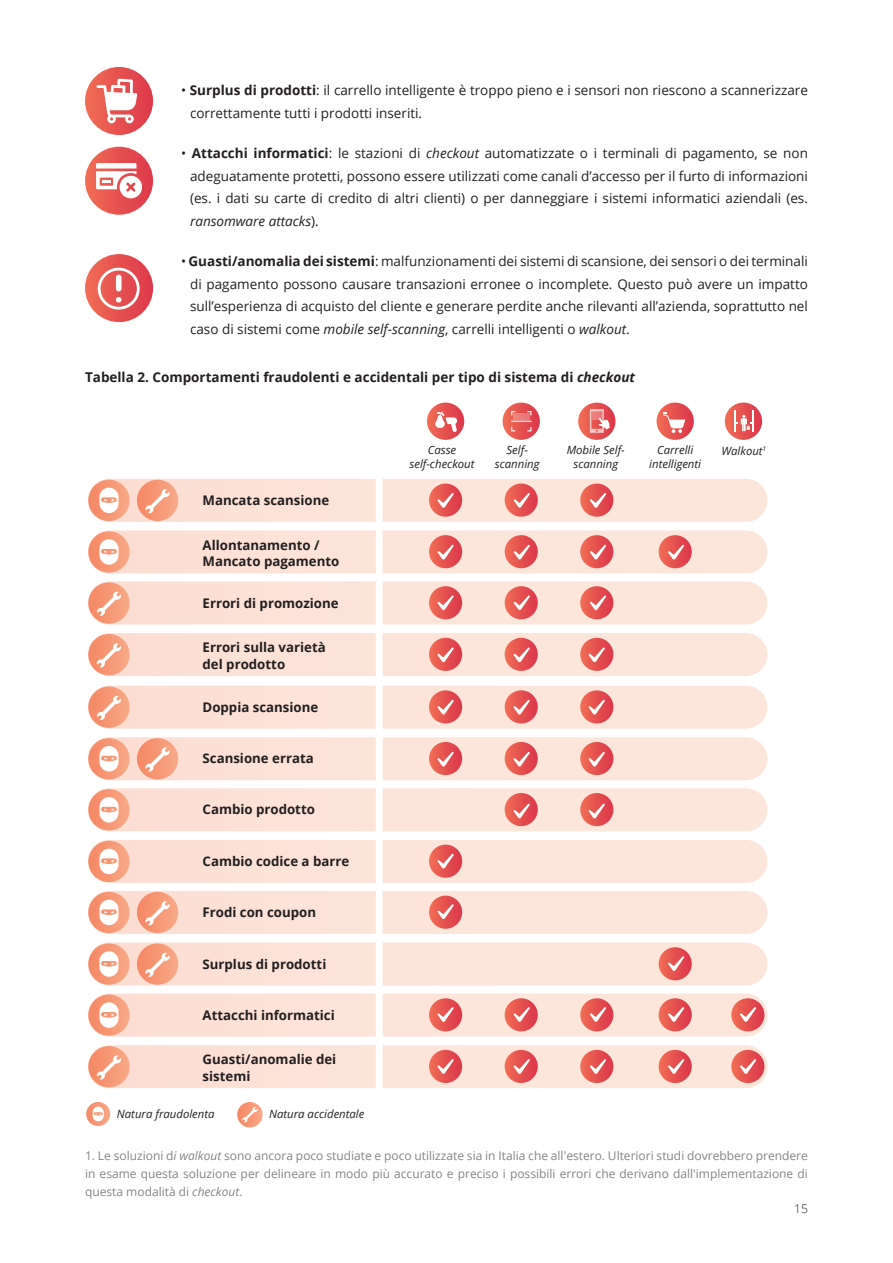
<style>
.page{position:relative;width:893px;height:1263px;background:#fff}
.page>*{position:absolute;margin:0;border:0;box-sizing:border-box;transform-origin:0 0}
.t1{font:13.5px/22.5px "Open Sans";color:#231f20;text-align:justify}
.t2{font:700 13.5px "Open Sans";color:#231f20}
.t3{font:700 13.2px/16.5px "Open Sans";color:#231f20}
.t4{font:12px/18px "Open Sans";color:#858585;text-align:justify}
.t5{font:300 12px "Open Sans";color:#231f20}
.t6{font:italic 11.4px/13.2px "Open Sans";color:#231f20;text-align:center}
.s1{font-weight:700}
.s2{font-style:italic}
</style>
<div class="page">
<svg style="left:85px;top:67px;width:68px;height:68px;background:#e65352"></svg>
<svg style="left:85px;top:147px;width:68px;height:68px;background:#e65552"></svg>
<svg style="left:85px;top:254px;width:68px;height:68px;background:#e65552"></svg>
<div style="left:88px;top:479px;width:679px;height:43px;background:#fce5da;border-radius:22px"></div>
<svg style="left:136px;top:480px;width:43px;height:41px"></svg>
<svg style="left:88px;top:480px;width:42px;height:41px"></svg>
<div style="left:88px;top:530px;width:679px;height:43px;background:#fce4da;border-radius:22px"></div>
<svg style="left:88px;top:531px;width:42px;height:42px"></svg>
<div style="left:88px;top:581px;width:679px;height:43px;background:#fce4da;border-radius:22px"></div>
<svg style="left:88px;top:582px;width:42px;height:42px"></svg>
<div style="left:88px;top:633px;width:679px;height:43px;background:#fce4da;border-radius:22px"></div>
<svg style="left:88px;top:634px;width:42px;height:42px"></svg>
<div style="left:88px;top:686px;width:679px;height:43px;background:#fce4da;border-radius:22px"></div>
<svg style="left:88px;top:686px;width:42px;height:42px"></svg>
<div style="left:88px;top:737px;width:679px;height:43px;background:#fce4da;border-radius:22px"></div>
<svg style="left:136px;top:738px;width:43px;height:42px"></svg>
<svg style="left:88px;top:738px;width:42px;height:42px"></svg>
<div style="left:88px;top:788px;width:679px;height:43px;background:#fce4da;border-radius:22px"></div>
<svg style="left:88px;top:789px;width:42px;height:42px"></svg>
<div style="left:88px;top:840px;width:679px;height:43px;background:#fce5da;border-radius:22px"></div>
<svg style="left:88px;top:841px;width:42px;height:41px"></svg>
<div style="left:88px;top:891px;width:679px;height:43px;background:#fce5db;border-radius:22px"></div>
<svg style="left:136px;top:892px;width:43px;height:41px"></svg>
<svg style="left:88px;top:892px;width:42px;height:41px"></svg>
<div style="left:88px;top:942px;width:679px;height:43px;background:#fce5da;border-radius:22px"></div>
<svg style="left:136px;top:943px;width:43px;height:42px"></svg>
<svg style="left:88px;top:943px;width:42px;height:42px"></svg>
<div style="left:88px;top:993px;width:679px;height:43px;background:#fce4d9;border-radius:22px"></div>
<svg style="left:502px;top:403px;width:38px;height:37px"></svg>
<div style="left:513px;top:413px;width:16px;height:7px;background:#eb7d7b"></div>
<svg style="left:578px;top:403px;width:38px;height:37px"></svg>
<svg style="left:656px;top:403px;width:38px;height:37px"></svg>
<svg style="left:724px;top:403px;width:38px;height:37px"></svg>
<svg style="left:427px;top:403px;width:38px;height:37px"></svg>
<svg style="left:88px;top:994px;width:42px;height:42px"></svg>
<div style="left:88px;top:1045px;width:679px;height:43px;background:#fce4d9;border-radius:21px"></div>
<svg style="left:88px;top:1046px;width:42px;height:42px"></svg>
<svg style="left:86px;top:1102px;width:24px;height:24px"></svg>
<svg style="left:237px;top:1102px;width:26px;height:26px"></svg>
<div style="left:376px;top:476px;width:7px;height:629px;background:#fff"></div>
<svg style="left:429px;top:483px;width:33px;height:34px"></svg>
<svg style="left:429px;top:535px;width:33px;height:34px"></svg>
<svg style="left:429px;top:586px;width:33px;height:34px"></svg>
<svg style="left:504px;top:483px;width:34px;height:34px"></svg>
<svg style="left:504px;top:535px;width:34px;height:34px"></svg>
<svg style="left:504px;top:586px;width:34px;height:34px"></svg>
<svg style="left:580px;top:483px;width:34px;height:34px"></svg>
<svg style="left:580px;top:535px;width:34px;height:34px"></svg>
<svg style="left:658px;top:535px;width:34px;height:34px"></svg>
<svg style="left:580px;top:586px;width:34px;height:34px"></svg>
<svg style="left:429px;top:638px;width:33px;height:33px"></svg>
<svg style="left:429px;top:690px;width:33px;height:34px"></svg>
<svg style="left:429px;top:742px;width:33px;height:33px"></svg>
<svg style="left:504px;top:638px;width:34px;height:33px"></svg>
<svg style="left:504px;top:690px;width:34px;height:34px"></svg>
<svg style="left:504px;top:742px;width:34px;height:33px"></svg>
<svg style="left:580px;top:638px;width:34px;height:33px"></svg>
<svg style="left:580px;top:690px;width:34px;height:34px"></svg>
<svg style="left:580px;top:742px;width:34px;height:33px"></svg>
<svg style="left:504px;top:793px;width:34px;height:33px"></svg>
<svg style="left:580px;top:793px;width:34px;height:33px"></svg>
<svg style="left:429px;top:844px;width:33px;height:34px"></svg>
<svg style="left:429px;top:896px;width:33px;height:33px"></svg>
<svg style="left:429px;top:998px;width:33px;height:34px"></svg>
<svg style="left:429px;top:1050px;width:33px;height:33px"></svg>
<svg style="left:504px;top:998px;width:34px;height:34px"></svg>
<svg style="left:504px;top:1050px;width:34px;height:33px"></svg>
<svg style="left:580px;top:998px;width:34px;height:34px"></svg>
<svg style="left:580px;top:1050px;width:34px;height:33px"></svg>
<svg style="left:658px;top:998px;width:34px;height:34px"></svg>
<svg style="left:658px;top:947px;width:34px;height:34px"></svg>
<svg style="left:658px;top:1050px;width:34px;height:33px"></svg>
<svg style="left:731px;top:998px;width:34px;height:34px"></svg>
<svg style="left:731px;top:1050px;width:34px;height:33px"></svg>
<svg style="left:97px;top:79px;width:40px;height:44px"></svg>
<svg style="left:96px;top:163px;width:46px;height:35px"></svg>
<svg style="left:98px;top:268px;width:42px;height:42px"></svg>
<p class="t1" style="left:190px;top:79px;width:619px;text-indent:-9px">• <span class="s1">Surplus di prodotti</span>: il carrello intelligente è troppo pieno e i sensori non riescono a scannerizzare correttamente tutti i prodotti inseriti.</p>
<p class="t1" style="left:190px;top:142px;width:619px;text-indent:-9px">• <span class="s1">Attacchi informatici</span>: le stazioni di <span class="s2">checkout</span> automatizzate o i terminali di pagamento, se non adeguatamente protetti, possono essere utilizzati come canali d’accesso per il furto di informazioni (es. i dati su carte di credito di altri clienti) o per danneggiare i sistemi informatici aziendali (es. <span class="s2">ransomware attacks</span>).</p>
<p class="t1" style="left:190px;top:250px;width:619px;text-indent:-9px">• <span class="s1">Guasti/anomalia dei sistemi</span>: malfunzionamenti dei sistemi di scansione, dei sensori o dei terminali di pagamento possono causare transazioni erronee o incomplete. Questo può avere un impatto sull’esperienza di acquisto del cliente e generare perdite anche rilevanti all’azienda, soprattutto nel caso di sistemi come <span class="s2">mobile self-scanning</span>, carrelli intelligenti o <span class="s2">walkout</span>.</p>
<p class="t2" style="left:85px;top:367px;width:551px">Tabella 2. Comportamenti fraudolenti e accidentali per tipo di sistema di <span class="s2">checkout</span></p>
<p class="t3" style="left:203px;top:492px;width:128px">Mancata scansione</p>
<p class="t3" style="left:203px;top:536px;width:138px">Allontanamento /<br>Mancato pagamento</p>
<p class="t3" style="left:203px;top:594px;width:138px">Errori di promozione</p>
<p class="t3" style="left:203px;top:639px;width:125px">Errori sulla varietà del prodotto</p>
<p class="t3" style="left:203px;top:698px;width:117px">Doppia scansione</p>
<p class="t3" style="left:203px;top:750px;width:113px">Scansione errata</p>
<p class="t3" style="left:203px;top:801px;width:114px">Cambio prodotto</p>
<p class="t3" style="left:203px;top:853px;width:148px">Cambio codice a barre</p>
<p class="t3" style="left:203px;top:904px;width:115px">Frodi con coupon</p>
<p class="t3" style="left:203px;top:955px;width:125px">Surplus di prodotti</p>
<p class="t3" style="left:203px;top:1006px;width:134px">Attacchi informatici</p>
<p class="t3" style="left:203px;top:1051px;width:135px">Guasti/anomalie dei sistemi</p>
<p class="t6" style="left:117px;top:1107px;width:99px">Natura fraudolenta</p>
<p class="t6" style="left:269px;top:1107px;width:97px">Natura accidentale</p>
<p class="t6" style="left:409px;top:443px;width:67px">Casse self-checkout</p>
<p class="t6" style="left:495px;top:443px;width:46px">Self&shy;scanning</p>
<p class="t6" style="left:567px;top:443px;width:60px">Mobile Self&shy;scanning</p>
<p class="t6" style="left:649px;top:443px;width:53px">Carrelli intelligenti</p>
<p class="t6" style="left:721px;top:444px;width:46px">Walkout<sup>1</sup></p>
<p class="t4" style="left:85px;top:1147px;width:724px">1. Le soluzioni d<span class="s2">i walkout</span> sono ancora poco studiate e poco utilizzate sia in Italia che all'estero. Ulteriori studi dovrebbero prendere in esame questa soluzione per delineare in modo più accurato e preciso i possibili errori che derivano dall'implementazione di questa modalità di <span class="s2">checkout</span>.</p>
<p class="t5" style="left:794px;top:1200px;width:15px">15</p>
</div>
